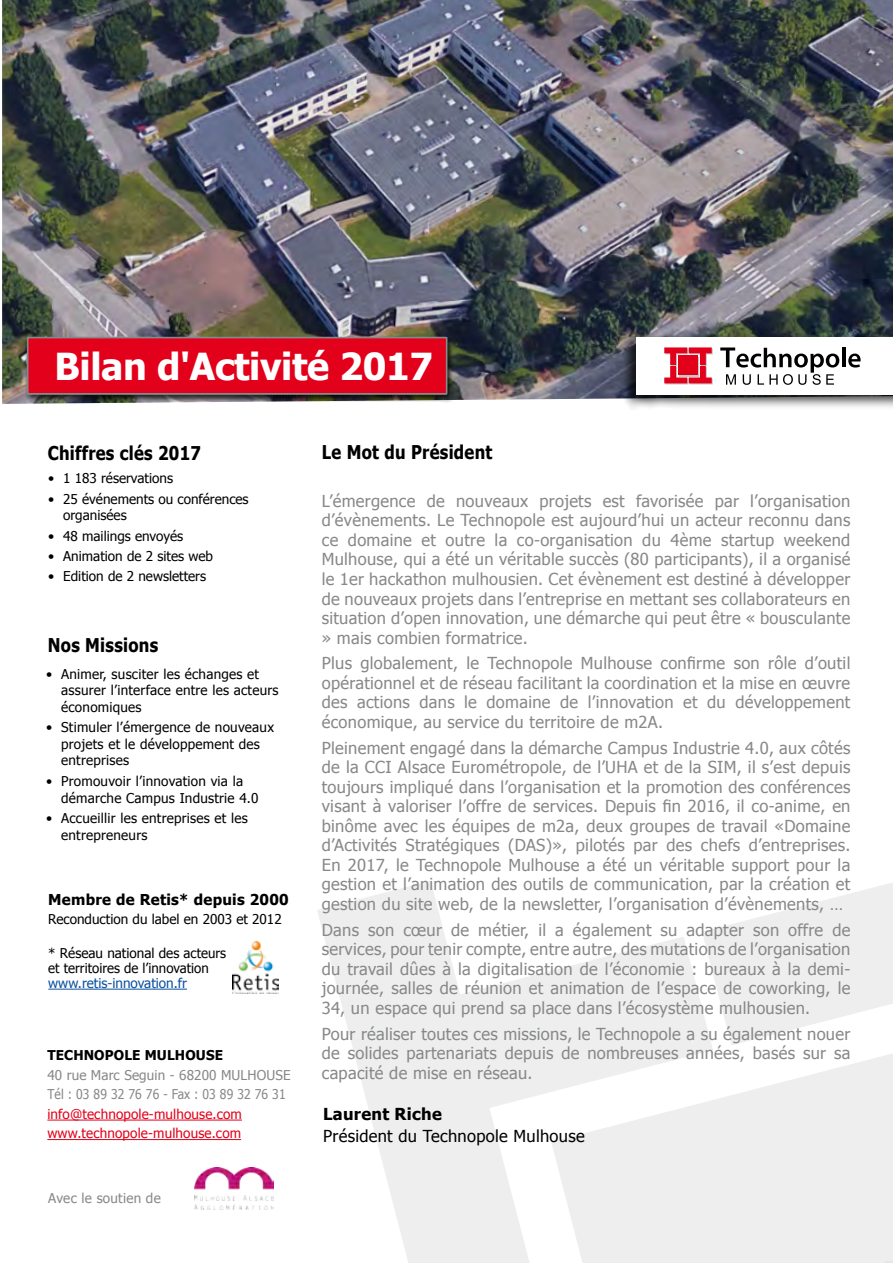
<style>
.page{position:relative;width:893px;height:1263px;background:#fff}
.page>*{position:absolute;margin:0;border:0;box-sizing:border-box;transform-origin:0 0}
.t1{font:700 37.2px "Tahoma";letter-spacing:-.01em;color:#fff}
.t2{font:700 18.9px "Tahoma";letter-spacing:.02em;color:#000;scale:.87 1}
.t3{font:16.5px/19.5px "Tahoma";letter-spacing:.02em;color:#87888a;text-align:justify}
.t4{font:16.5px "Tahoma";letter-spacing:.02em;color:#000}
.t5{font:700 16.5px "Tahoma";letter-spacing:.02em;color:#000}
.t6{font:700 15px "Tahoma";letter-spacing:.02em;color:#000}
.t7{font:13.5px/16.5px "Tahoma";letter-spacing:.01em;color:#000}
.t8{font:13.5px/19.5px "Tahoma";letter-spacing:.01em;color:#87888a}
.t9{font:13.5px/19.5px "Tahoma";letter-spacing:.01em;color:#e2001a}
.t10{font:13.5px "Tahoma";color:#0a50a1}
.t11{font:700 13.5px "Tahoma";letter-spacing:.01em;color:#000}
</style>
<div class="page">
<img style="left:233px;top:941px;width:45px;height:52px">
<svg style="left:317px;top:881px;width:385px;height:382px;fill:#eee"></svg>
<svg style="left:702px;top:883px;width:191px;height:170px"></svg>
<svg style="left:551px;top:1053px;width:342px;height:210px;fill:#eee"></svg>
<img style="left:2px;top:0;width:891px;height:404px">
<div style="left:25px;top:337px;width:428px;height:65px;background:#000;opacity:.75"></div>
<svg style="left:27px;top:336px;width:421px;height:59px;background:#d90a22"></svg>
<hr style="left:47px;top:1119px;width:195px;height:1px;background:#e2001a">
<hr style="left:47px;top:1139px;width:194px;height:1px;background:#e2001a">
<div style="left:620px;top:332px;width:273px;height:77px;background:#000;opacity:.75"></div>
<div style="left:636px;top:337px;width:257px;height:58px;background:#fff"></div>
<svg style="left:664px;top:347px;width:49px;height:37px"></svg>
<div style="left:678px;top:356px;width:19px;height:19px;background:#e2001a"></div>
<hr style="left:842px;top:348px;width:3px;height:19px;background:#000">
<svg style="left:848px;top:354px;width:13px;height:13px"></svg>
<svg style="left:720px;top:347px;width:119px;height:38px"></svg>
<hr style="left:48px;top:989px;width:139px;height:1px;background:#0a50a1">
<img style="left:195px;top:1167px;width:78px;height:43px">
<h1 class="t1" style="left:54px;top:341px;width:380px">Bilan d'Activité 2017</h1>
<p class="t2" style="left:48px;top:440px;width:178px">Chiffres clés 2017</p>
<p class="t7" style="left:48px;top:470px;width:126px">• 1 183 réservations</p>
<p class="t7" style="left:63px;top:490px;width:187px;text-indent:-15px">• 25 événements ou conférences organisées</p>
<p class="t7" style="left:48px;top:527px;width:136px">• 48 mailings envoyés</p>
<p class="t7" style="left:48px;top:547px;width:166px">• Animation de 2 sites web</p>
<p class="t7" style="left:48px;top:568px;width:159px">• Edition de 2 newsletters</p>
<p class="t2" style="left:48px;top:632px;width:128px">Nos Missions</p>
<p class="t7" style="left:61px;top:665px;width:219px;text-indent:-15px">• Animer, susciter les échanges et assurer l’interface entre les acteurs économiques</p>
<p class="t7" style="left:61px;top:718px;width:214px;text-indent:-15px">• Stimuler l’émergence de nouveaux projets et le développement des entreprises</p>
<p class="t7" style="left:61px;top:772px;width:199px;text-indent:-15px">• Promouvoir l’innovation via la démarche Campus Industrie 4.0</p>
<p class="t7" style="left:61px;top:809px;width:188px;text-indent:-15px">• Accueillir les entreprises et les entrepreneurs</p>
<p class="t6" style="left:48px;top:888px;width:242px">Membre de Retis* depuis 2000</p>
<p class="t7" style="left:48px;top:910px;width:235px">Reconduction du label en 2003 et 2012</p>
<p class="t7" style="left:48px;top:945px;width:179px;line-height:15px">* Réseau national des acteurs et territoires de l’innovation</p>
<p class="t10" style="left:48px;top:974px;width:140px">www.retis-innovation.fr</p>
<p class="t11" style="left:47px;top:1046px;width:177px">Technopole Mulhouse</p>
<p class="t8" style="left:47px;top:1065px;width:245px">40 rue Marc Seguin - 68200 Mulhouse<br>Tél : 03 89 32 76 76 - Fax : 03 89 32 76 31</p>
<p class="t9" style="left:47px;top:1104px;width:196px">info@technopole-mulhouse.com www.technopole-mulhouse.com</p>
<p class="t8" style="left:48px;top:1188px;width:114px">Avec le soutien de</p>
<p class="t2" style="left:322px;top:439px;width:198px">Le Mot du Président</p>
<p class="t3" style="left:322px;top:490px;width:530px">L’émergence de nouveaux projets est favorisée par l’organisation d’évènements. Le Technopole est aujourd’hui un acteur reconnu dans ce domaine et outre la co-organisation du 4ème startup weekend Mulhouse, qui a été un véritable succès (80 participants), il a organisé le 1er hackathon mulhousien. Cet évènement est destiné à développer de nouveaux projets dans l’entreprise en mettant ses collaborateurs en situation d’open innovation, une démarche qui peut être « bousculante » mais combien formatrice.</p>
<p class="t3" style="left:322px;top:653px;width:530px">Plus globalement, le Technopole Mulhouse confirme son rôle d’outil opérationnel et de réseau facilitant la coordination et la mise en œuvre des actions dans le domaine de l’innovation et du développement économique, au service du territoire de m2A.</p>
<p class="t3" style="left:322px;top:737px;width:530px">Pleinement engagé dans la démarche Campus Industrie 4.0, aux côtés de la CCI Alsace Eurométropole, de l’UHA et de la SIM, il s’est depuis toujours impliqué dans l’organisation et la promotion des conférences visant à valoriser l’offre de services. Depuis fin 2016, il co-anime, en binôme avec les équipes de m2a, deux groupes de travail «Domaine d’Activités Stratégiques (DAS)», pilotés par des chefs d’entreprises.<br>En 2017, le Technopole Mulhouse a été un véritable support pour la gestion et l’animation des outils de communication, par la création et gestion du site web, de la newsletter, l’organisation d’évènements, …</p>
<p class="t3" style="left:322px;top:919px;width:530px">Dans son cœur de métier, il a également su adapter son offre de services, pour tenir compte, entre autre, des mutations de l’organisation du travail dûes à la digitalisation de l’économie : bureaux à la demi&shy;journée, salles de réunion et animation de l’espace de coworking, le 34, un espace qui prend sa place dans l’écosystème mulhousien.</p>
<p class="t3" style="left:322px;top:1023px;width:530px">Pour réaliser toutes ces missions, le Technopole a su également nouer de solides partenariats depuis de nombreuses années, basés sur sa capacité de mise en réseau.</p>
<p class="t5" style="left:323px;top:1103px;width:120px">Laurent Riche</p>
<p class="t4" style="left:323px;top:1125px;width:263px">Président du Technopole Mulhouse</p>
</div>
